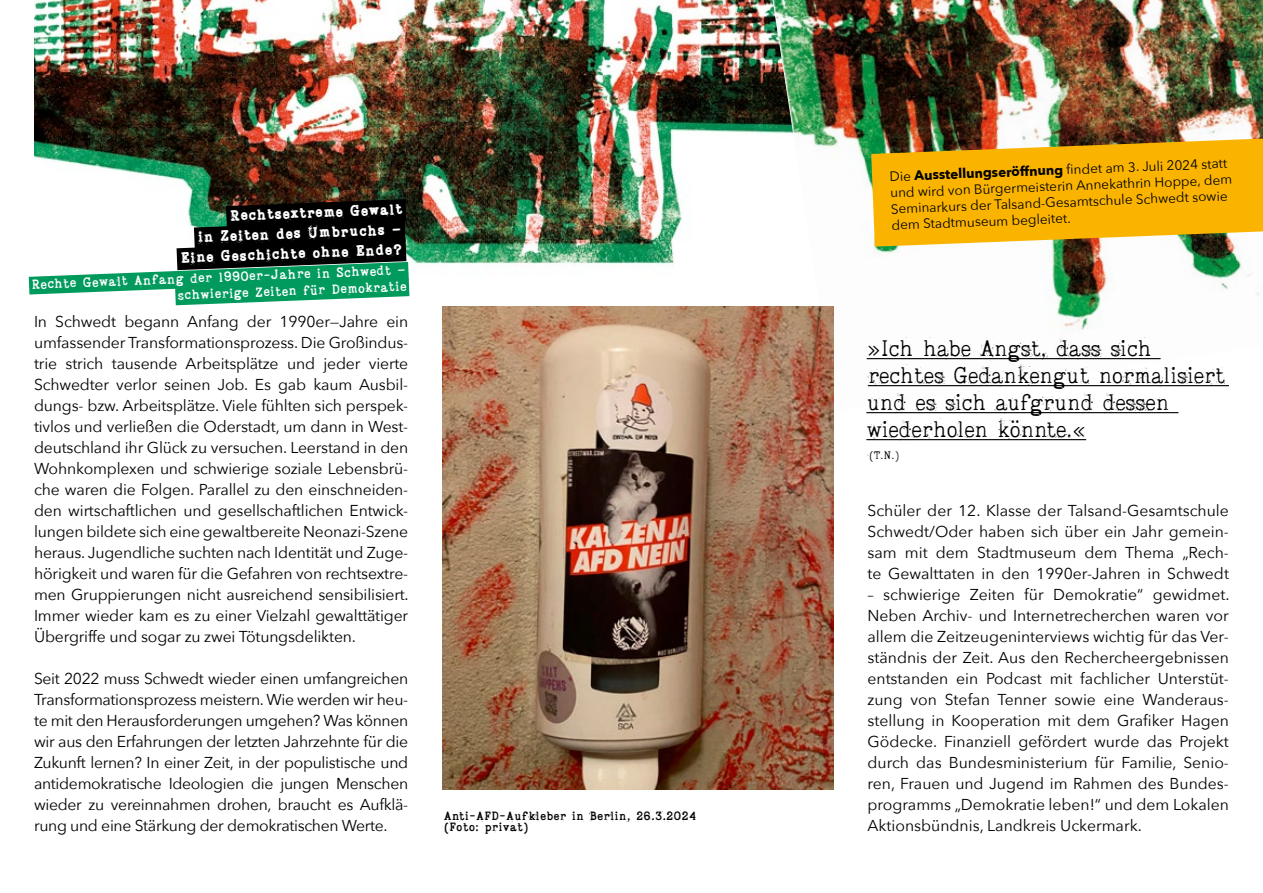
<style>
.page{position:relative;width:1263px;height:893px;background:#fff}
.page>*{position:absolute;margin:0;border:0;box-sizing:border-box;transform-origin:0 0}
.t1{font:100 22.5px/27px "Bygonest Rustic";letter-spacing:-.03em;color:#000}
.t2{font:15.75px/21px "Avenir Next";letter-spacing:-.01em;color:#000;text-align:justify}
.t3{font:700 15.3px/20.1px "Bygonest Rustic";color:#fff;text-align:right}
.t4{font:13.5px/16.5px "Avenir Next";color:#000}
.t5{font:13.2px/16.2px "Bygonest Rustic";color:#fff;text-align:right}
.t6{font:12px/11.4px "Bygonest Rustic";color:#000}
.t7{font:100 10.95px "Bygonest Rustic";color:#000}
.s1{font-weight:700}
</style>
<div class="page">
<img style="left:34px;top:0;width:738px;height:290px">
<img style="left:772px;top:0;width:491px;height:411px">
<img style="left:442px;top:306px;width:391px;height:483px">
<hr style="left:867px;top:358px;width:293px;height:1px;background:#000">
<hr style="left:868px;top:385px;width:361px;height:1px;background:#000">
<hr style="left:866px;top:412px;width:312px;height:1px;background:#000">
<hr style="left:866px;top:439px;width:220px;height:1px;background:#000">
<svg style="left:29px;top:199px;width:380px;height:106px"></svg>
<svg style="left:871px;top:139px;width:392px;height:108px;background:#ecb013"></svg>
<p class="t3" style="left:178px;top:207px;width:225px;rotate:-2deg">Rechtsextreme Gewalt<br>in Zeiten des Umbruchs –<br>Eine Geschichte ohne Ende?</p>
<p class="t5" style="left:31px;top:275px;width:377px;rotate:-2deg">Rechte Gewalt Anfang der 1990er-Jahre in Schwedt – schwierige Zeiten für Demokratie</p>
<p class="t2" style="left:34px;top:310px;width:376px">In Schwedt begann Anfang der 1990er—Jahre ein umfassender Transformationsprozess. Die Großindus&shy;trie strich tausende Arbeitsplätze und jeder vierte Schwedter verlor seinen Job. Es gab kaum Ausbil&shy;dungs- bzw. Arbeitsplätze. Viele fühlten sich perspek&shy;tivlos und verließen die Oderstadt, um dann in West&shy;deutschland ihr Glück zu versuchen. Leerstand in den Wohnkomplexen und schwierige soziale Lebensbrü&shy;che waren die Folgen. Parallel zu den einschneiden&shy;den wirtschaftlichen und gesellschaftlichen Entwick&shy;lungen bildete sich eine gewaltbereite Neonazi-Szene heraus. Jugendliche suchten nach Identität und Zuge&shy;hörigkeit und waren für die Gefahren von rechtsextre&shy;men Gruppierungen nicht ausreichend sensibilisiert.<br>Immer wieder kam es zu einer Vielzahl gewalttätiger Übergriffe und sogar zu zwei Tötungsdelikten.</p>
<p class="t2" style="left:34px;top:667px;width:376px">Seit 2022 muss Schwedt wieder einen umfangreichen Transformationsprozess meistern. Wie werden wir heu&shy;te mit den Herausforderungen umgehen? Was können wir aus den Erfahrungen der letzten Jahrzehnte für die Zukunft lernen? In einer Zeit, in der populistische und antidemokratische Ideologien die jungen Menschen wieder zu vereinnahmen drohen, braucht es Aufklä&shy;rung und eine Stärkung der demokratischen Werte.</p>
<p class="t6" style="left:444px;top:810px;width:254px">Anti-AFD-Aufkleber in Berlin, 26.3.2024 (Foto: privat)</p>
<p class="t4" style="left:889px;top:167px;width:344px;rotate:-2deg">Die <span class="s1">Ausstellungseröffnung</span> fi ndet am 3. Juli 2024 statt und wird von Bürgermeisterin Annekathrin Hoppe, dem Seminarkurs der Talsand-Gesamtschule Schwedt sowie dem Stadtmuseum begleitet.</p>
<h1 class="t1" style="left:866px;top:335px;width:361px">»Ich habe Angst, dass sich rechtes Gedankengut normalisiert und es sich aufgrund dessen wiederholen könnte.«</h1>
<p class="t7" style="left:869px;top:446px;width:32px">(T.N.)</p>
<p class="t2" style="left:867px;top:499px;width:363px">Schüler der 12. Klasse der Talsand-Gesamtschule Schwedt/Oder haben sich über ein Jahr gemein&shy;sam mit dem Stadtmuseum dem Thema „Rech&shy;te Gewalttaten in den 1990er-Jahren in Schwedt</p>
<p class="t2" style="left:867px;top:583px;width:363px">– schwierige Zeiten für Demokratie“ gewidmet.<br>Neben Archiv- und Internetrecherchen waren vor allem die Zeitzeugeninterviews wichtig für das Ver&shy;ständnis der Zeit. Aus den Rechercheergebnissen entstanden ein Podcast mit fachlicher Unterstüt&shy;zung von Stefan Tenner sowie eine Wanderaus&shy;stellung in Kooperation mit dem Grafiker Hagen Gödecke. Finanziell gefördert wurde das Projekt durch das Bundesministerium für Familie, Senio&shy;ren, Frauen und Jugend im Rahmen des Bundes&shy;programms „Demokratie leben!“ und dem Lokalen Aktionsbündnis, Landkreis Uckermark.</p>
</div>
